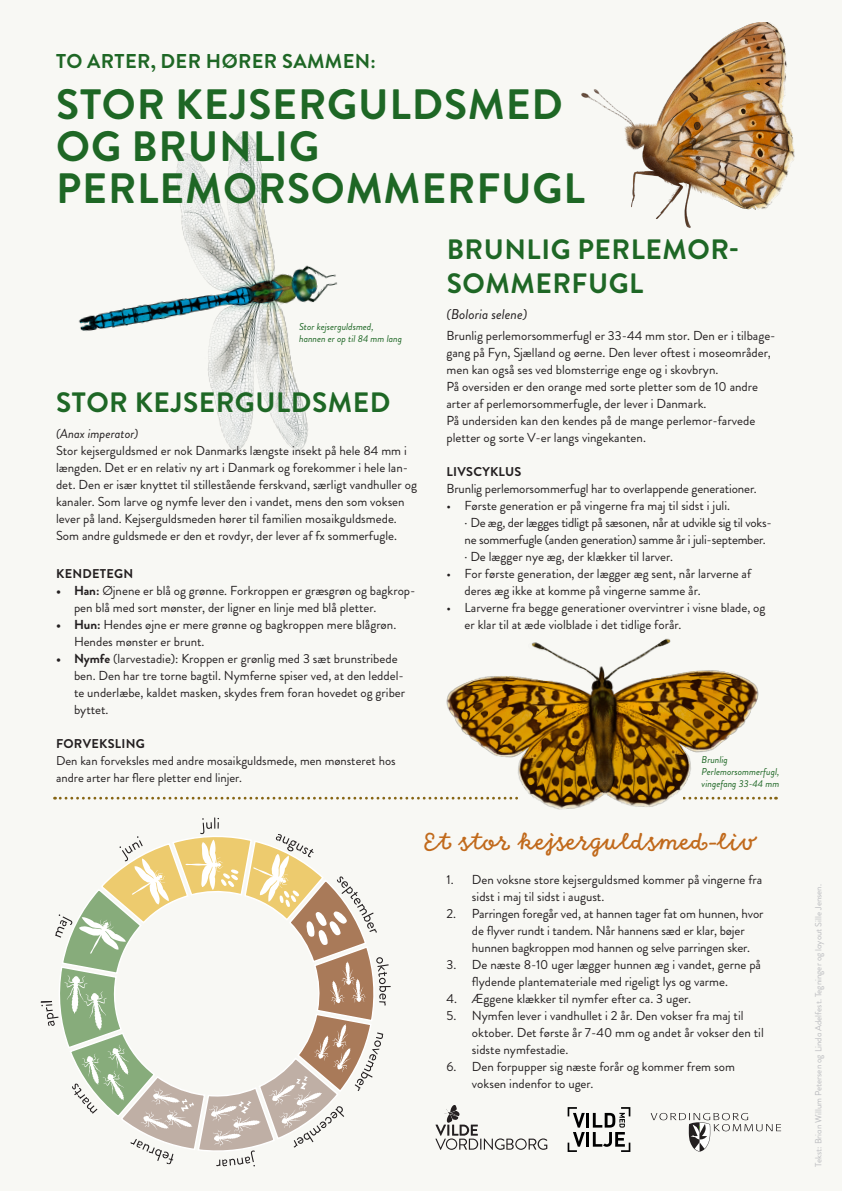
<style>
.page{position:relative;width:842px;height:1191px;background:#f8f8f4}
.page>*{position:absolute;margin:0;border:0;box-sizing:border-box;transform-origin:0 0}
.t1{font:700 42.4px "Brandon Grotesque";letter-spacing:.02em;color:#1e6725}
.lille_overskrift___a{font:700 28px/34px "Brandon Grotesque";letter-spacing:.02em;color:#1e6725}
.artsnavn_krøllet_skr{font:28px "Goodlife Script";color:#c16a1c}
.t2{font:700 20px "Brandon Grotesque";letter-spacing:.02em;color:#1e6725}
.artsnavn_i_brødtekst{font:italic 14.1px "Brandon Grotesque";color:#231f20}
.artsnavn_i_brødtekst-2{font:13px/17px "Brandon Grotesque";color:#231f20}
.brødtelst{font:13px/17px "Brandon Grotesque";color:#231f20}
.artsnavn_i_brødtekst-3{font:13px/17px "Brandon Grotesque";letter-spacing:-.02em;color:#231f20}
.brødtekst_-_punktops{font:13px "Brandon Grotesque";letter-spacing:-.01em;color:#231f20}
.artsnavn_i_brødtekst-4{font:italic 13px "Brandon Grotesque";color:#231f20}
.brødtekst_-_punktops-2{font:12.7px/17px "Brandon Grotesque";color:#231f20}
.kendetegn_og_forveks{font:700 12.7px "Brandon Grotesque";letter-spacing:.02em;color:#231f20}
.brødtekst_-_punktops-3{font:700 12.7px "Brandon Grotesque";letter-spacing:.02em;color:#231f20}
.t3{font:italic 9.9px/11.9px "Brandon Grotesque";color:#1e6725}
.t4{font:9px "Brandon Grotesque";color:#bcbdc0}
.s1{font-weight:700}
</style>
<div class="page">
<svg style="left:651px;top:1113px;width:130px;height:38px"></svg>
<hr style="left:586px;top:1113px;width:3px;height:14px;background:#000">
<hr style="left:586px;top:1132px;width:3px;height:14px;background:#000">
<svg style="left:568px;top:1107px;width:17px;height:45px"></svg>
<svg style="left:593px;top:1107px;width:37px;height:45px"></svg>
<svg style="left:435px;top:1105px;width:112px;height:44px"></svg>
<svg style="left:41px;top:817px;width:350px;height:349px"></svg>
<img style="left:78px;top:131px;width:259px;height:320px">
<svg style="left:55px;top:796px;width:311px;height:3px"></svg>
<img style="left:366px;top:638px;width:412px;height:193px">
<img style="left:581px;top:23px;width:214px;height:205px">
<p class="t2" style="left:56px;top:47px;width:321px">TO ARTER, DER HØRER SAMMEN:</p>
<p class="t1" style="left:56px;top:74px;width:508px">STOR KEJSERGULDSMED</p>
<p class="t1" style="left:56px;top:116px;width:264px">OG BRUNLIG</p>
<p class="t1" style="left:56px;top:158px;width:530px">PERLEMORSOMMERFUGL</p>
<p class="t3" style="left:299px;top:321px;width:104px">Stor kejserguldsmed, hannen er op til 84 mm lang</p>
<p class="lille_overskrift___a" style="left:56px;top:386px;width:336px">STOR KEJSERGULDSMED</p>
<p class="artsnavn_i_brødtekst-4" style="left:56px;top:425px;width:84px">(Anax imperator)</p>
<p class="artsnavn_i_brødtekst-2" style="left:56px;top:442px;width:362px">Stor kejserguldsmed er nok Danmarks længste insekt på hele 84 mm i længden. Det er en relativ ny art i Danmark og forekommer i hele lan&shy;det. Den er især knyttet til stillestående ferskvand, særligt vandhuller og kanaler. Som larve og nymfe lever den i vandet, mens den som voksen lever på land. Kejserguldsmeden hører til familien mosaikguldsmede.</p>
<p class="artsnavn_i_brødtekst-2" style="left:56px;top:527px;width:342px">Som andre guldsmede er den et rovdyr, der lever af fx sommerfugle.</p>
<p class="kendetegn_og_forveks" style="left:56px;top:565px;width:79px">KENDETEGN</p>
<p class="artsnavn_i_brødtekst-2" style="left:74px;top:582px;width:343px;text-indent:-18px"><span class="s1">• Han:</span> Øjnene er blå og grønne. Forkroppen er græsgrøn og bagkrop&shy;pen blå med sort mønster, der ligner en linje med blå pletter.</p>
<p class="artsnavn_i_brødtekst-2" style="left:74px;top:616px;width:324px;text-indent:-18px"><span class="s1">• Hun:</span> Hendes øjne er mere grønne og bagkroppen mere blågrøn.<br>Hendes mønster er brunt.</p>
<p class="artsnavn_i_brødtekst-2" style="left:74px;top:650px;width:333px;text-indent:-18px"><span class="s1">• Nymfe</span> (larvestadie): Kroppen er grønlig med 3 sæt brunstribede ben. Den har tre torne bagtil. Nymferne spiser ved, at den leddel&shy;te underlæbe, kaldet masken, skydes frem foran hovedet og griber byttet.</p>
<p class="brødtekst_-_punktops-3" style="left:56px;top:735px;width:90px">FORVEKSLING</p>
<p class="brødtekst_-_punktops-2" style="left:56px;top:752px;width:341px">Den kan forveksles med andre mosaikguldsmede, men mønsteret hos andre arter har flere pletter end linjer.</p>
<p class="lille_overskrift___a" style="left:447px;top:233px;width:294px">BRUNLIG PERLEMOR-<br>SOMMERFUGL</p>
<p class="artsnavn_i_brødtekst" style="left:446px;top:305px;width:82px">(Boloria selene)</p>
<p class="brødtelst" style="left:446px;top:327px;width:331px">Brunlig perlemorsommerfugl er 33-44 mm stor. Den er i tilbage&shy;gang på Fyn, Sjælland og øerne. Den lever oftest i moseområder, men kan også ses ved blomsterrige enge og i skovbryn.</p>
<p class="brødtelst" style="left:446px;top:378px;width:313px">På oversiden er den orange med sorte pletter som de 10 andre arter af perlemorsommerfugle, der lever i Danmark.</p>
<p class="brødtelst" style="left:446px;top:412px;width:310px">På undersiden kan den kendes på de mange perlemor-farvede pletter og sorte V-er langs vingekanten.</p>
<p class="kendetegn_og_forveks" style="left:447px;top:463px;width:76px">LIVSCYKLUS</p>
<p class="brødtekst_-_punktops" style="left:446px;top:480px;width:312px">Brunlig perlemorsommerfugl har to overlappende generationer.</p>
<p class="artsnavn_i_brødtekst-3" style="left:464px;top:497px;width:309px;text-indent:-18px">• Første generation er på vingerne fra maj til sidst i juli.<br>· De æg, der lægges tidligt på sæsonen, når at udvikle sig til voks&shy;ne sommerfugle (anden generation) samme år i juli-september. · De lægger nye æg, der klækker til larver.</p>
<p class="artsnavn_i_brødtekst-2" style="left:464px;top:565px;width:288px;text-indent:-18px">• For første generation, der lægger æg sent, når larverne af deres æg ikke at komme på vingerne samme år.</p>
<p class="artsnavn_i_brødtekst-2" style="left:464px;top:599px;width:302px;text-indent:-18px">• Larverne fra begge generationer overvintrer i visne blade, og er klar til at æde violblade i det tidlige forår.</p>
<p class="t3" style="left:702px;top:754px;width:79px">Brunlig<br>Perlemorsommerfugl,</p>
<p class="t3" style="left:702px;top:778px;width:79px">vingefang 33-44 mm</p>
<p class="artsnavn_krøllet_skr" style="left:423px;top:826px;width:334px">Et stor kejserguldsmed-liv</p>
<p class="artsnavn_i_brødtekst-2" style="left:472px;top:871px;width:292px;text-indent:-25px">1. Den voksne store kejserguldsmed kommer på vingerne fra sidst i maj til sidst i august.</p>
<p class="artsnavn_i_brødtekst-2" style="left:472px;top:905px;width:293px;text-indent:-25px">2. Parringen foregår ved, at hannen tager fat om hunnen, hvor de flyver rundt i tandem. Når hannens sæd er klar, bøjer hunnen bagkroppen mod hannen og selve parringen sker.</p>
<p class="artsnavn_i_brødtekst-2" style="left:446px;top:956px;width:316px;text-align:center">3. De næste 8-10 uger lægger hunnen æg i vandet, gerne på flydende plantemateriale med rigeligt lys og varme.</p>
<p class="artsnavn_i_brødtekst-2" style="left:446px;top:990px;width:246px">4. Æggene klækker til nymfer efter ca. 3 uger.</p>
<p class="artsnavn_i_brødtekst-2" style="left:472px;top:1007px;width:293px;text-indent:-25px">5. Nymfen lever i vandhullet i 2 år. Den vokser fra maj til oktober. Det første år 7-40 mm og andet år vokser den til sidste nymfestadie.</p>
<p class="artsnavn_i_brødtekst-2" style="left:472px;top:1058px;width:264px;text-indent:-25px">6. Den forpupper sig næste forår og kommer frem som voksen indenfor to uger.</p>
<p class="t4" style="left:812px;top:1166px;width:284px;rotate:-90deg">Tekst: Brian Willum Petersen og Linda Adelfest. Tegninger og layout Sille Jensen.</p>
</div>
